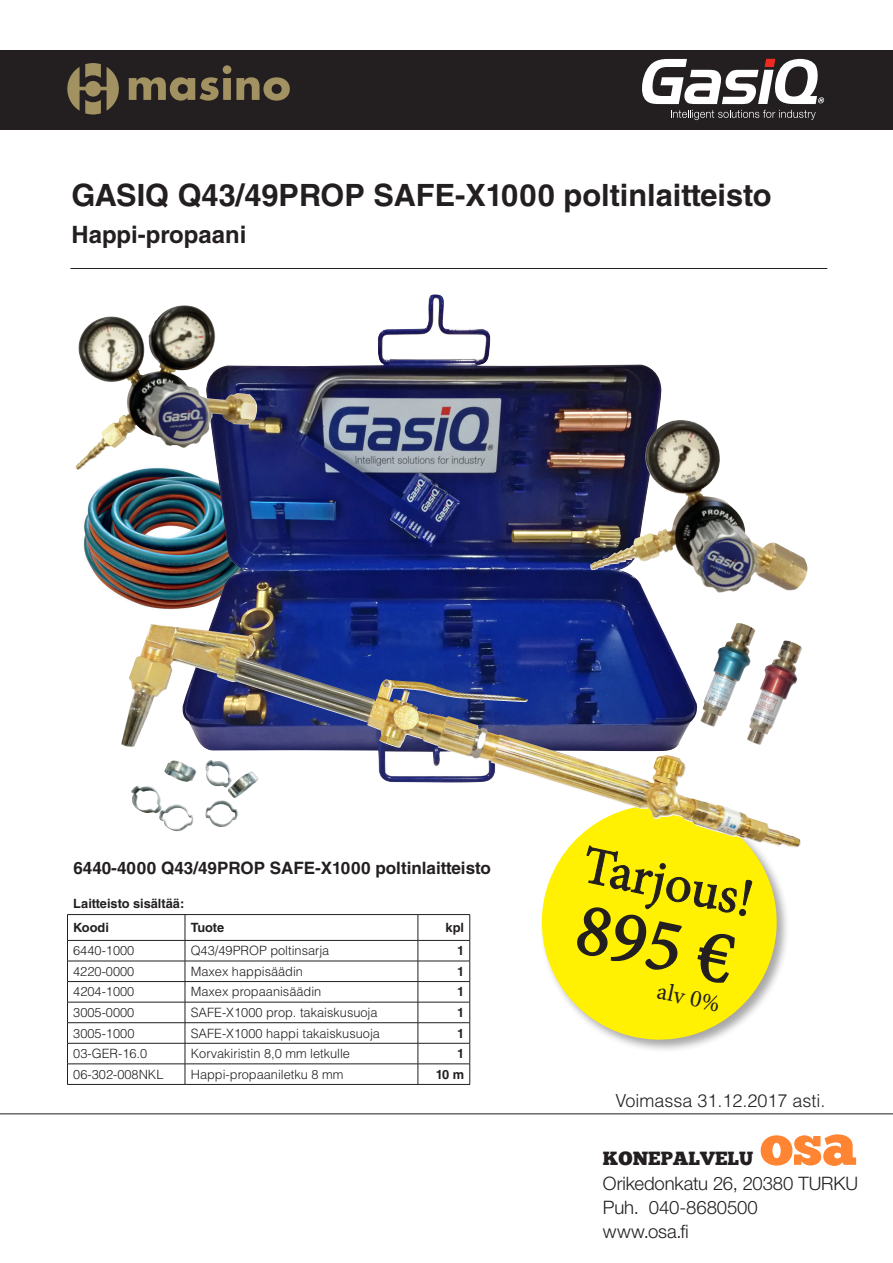
<style>
.page{position:relative;width:893px;height:1263px;background:#fff}
.page>*{position:absolute;margin:0;border:0;box-sizing:border-box;transform-origin:0 0}
.t1{font:73.8px "Minion Pro";color:#231f20}
.t2{font:57.6px "Chunk Five";color:#ff8533}
.t3{font:52.95px "Minion Pro";color:#231f20}
.t4{font:700 30.75px "Helvetica LT Std";color:#231f20}
.t5{font:24.3px "Minion Pro";color:#231f20}
.t6{font:700 23.85px "Helvetica LT Std";color:#231f20}
.t7{font:19.05px "Chunk Five";color:#231f20}
.t8{font:300 18.6px "Helvetica Neue LT Std";letter-spacing:-.005em;color:#231f20}
.t9{font:300 18px "Helvetica LT Std";color:#231f20}
.t10{font:700 17.1px "Helvetica LT Std";color:#231f20}
.t11{font:300 12.75px "Helvetica LT Std";color:#231f20}
.t12{font:700 12.75px/24px "Helvetica LT Std";color:#231f20}
</style>
<div class="page">
<img style="left:75px;top:466px;width:106px;height:144px">
<img style="left:181px;top:294px;width:481px;height:331px">
<div style="left:540px;top:802px;width:251px;height:252px;background:#231f20;opacity:.4"></div>
<svg style="left:540px;top:848px;width:240px;height:195px;fill:#fff101"></svg>
<svg style="left:575px;top:848px;width:178px;height:136px;background:#e9dc04"></svg>
<svg style="left:0;top:1114px;width:893px;height:1px"></svg>
<hr style="left:71px;top:268px;width:756px;height:1px;background:#231f20">
<div style="left:0;top:50px;width:893px;height:80px;background:#231f20"></div>
<svg style="left:129px;top:65px;width:161px;height:36px"></svg>
<svg style="left:67px;top:63px;width:52px;height:51px"></svg>
<svg style="left:671px;top:110px;width:145px;height:10px"></svg>
<svg style="left:642px;top:59px;width:182px;height:45px"></svg>
<hr style="left:67px;top:914px;width:118px;height:1px;background:#231f20">
<hr style="left:185px;top:914px;width:233px;height:1px;background:#231f20">
<hr style="left:418px;top:914px;width:52px;height:1px;background:#231f20">
<hr style="left:67px;top:940px;width:118px;height:1px;background:#231f20">
<hr style="left:185px;top:940px;width:233px;height:1px;background:#231f20">
<hr style="left:418px;top:940px;width:52px;height:1px;background:#231f20">
<hr style="left:67px;top:961px;width:118px;height:1px;background:#231f20">
<hr style="left:185px;top:961px;width:233px;height:1px;background:#231f20">
<hr style="left:418px;top:961px;width:52px;height:1px;background:#231f20">
<hr style="left:67px;top:981px;width:118px;height:1px;background:#231f20">
<hr style="left:185px;top:981px;width:233px;height:1px;background:#231f20">
<hr style="left:418px;top:981px;width:52px;height:1px;background:#231f20">
<hr style="left:67px;top:1002px;width:118px;height:1px;background:#231f20">
<hr style="left:185px;top:1002px;width:233px;height:1px;background:#231f20">
<hr style="left:418px;top:1002px;width:52px;height:1px;background:#231f20">
<hr style="left:67px;top:1022px;width:118px;height:1px;background:#231f20">
<hr style="left:185px;top:1022px;width:233px;height:1px;background:#231f20">
<hr style="left:418px;top:1022px;width:52px;height:1px;background:#231f20">
<hr style="left:67px;top:1043px;width:118px;height:1px;background:#231f20">
<hr style="left:185px;top:1043px;width:233px;height:1px;background:#231f20">
<hr style="left:418px;top:1043px;width:52px;height:1px;background:#231f20">
<hr style="left:67px;top:1063px;width:118px;height:1px;background:#231f20">
<svg style="left:67px;top:915px;width:1px;height:169px"></svg>
<hr style="left:185px;top:1063px;width:233px;height:1px;background:#231f20">
<svg style="left:185px;top:915px;width:1px;height:169px"></svg>
<hr style="left:418px;top:1063px;width:52px;height:1px;background:#231f20">
<svg style="left:418px;top:915px;width:1px;height:169px"></svg>
<svg style="left:469px;top:915px;width:1px;height:169px"></svg>
<hr style="left:67px;top:1084px;width:118px;height:1px;background:#231f20">
<hr style="left:185px;top:1084px;width:233px;height:1px;background:#231f20">
<hr style="left:418px;top:1084px;width:52px;height:1px;background:#231f20">
<img style="left:590px;top:420px;width:218px;height:173px">
<img style="left:76px;top:309px;width:182px;height:161px">
<img style="left:121px;top:625px;width:681px;height:223px">
<p class="t4" style="left:71px;top:176px;width:702px">GASIQ Q43/49PROP SAFE-X1000 poltinlaitteisto</p>
<p class="t6" style="left:71px;top:220px;width:176px">Happi-propaani</p>
<p class="t10" style="left:73px;top:858px;width:419px">6440-4000 Q43/49PROP SAFE-X1000 poltinlaitteisto</p>
<p class="t12" style="left:73px;top:891px;width:113px">Laitteisto sisältää:<br>Koodi</p>
<p class="t12" style="left:191px;top:915px;width:35px">Tuote</p>
<p class="t12" style="left:446px;top:915px;width:20px">kpl</p>
<p class="t11" style="left:73px;top:943px;width:63px">6440-1000</p>
<p class="t11" style="left:191px;top:943px;width:140px">Q43/49PROP poltinsarja</p>
<p class="t12" style="left:457px;top:939px;width:9px">1</p>
<p class="t11" style="left:73px;top:963px;width:63px">4220-0000</p>
<p class="t11" style="left:191px;top:963px;width:114px">Maxex happisäädin</p>
<p class="t12" style="left:457px;top:959px;width:9px">1</p>
<p class="t11" style="left:73px;top:984px;width:63px">4204-1000</p>
<p class="t11" style="left:191px;top:984px;width:132px">Maxex propaanisäädin</p>
<p class="t12" style="left:457px;top:980px;width:9px">1</p>
<p class="t11" style="left:73px;top:1004px;width:63px">3005-0000</p>
<p class="t11" style="left:191px;top:1004px;width:188px">SAFE-X1000 prop. takaiskusuoja</p>
<p class="t12" style="left:457px;top:1000px;width:9px">1</p>
<p class="t11" style="left:73px;top:1025px;width:63px">3005-1000</p>
<p class="t11" style="left:191px;top:1025px;width:191px">SAFE-X1000 happi takaiskusuoja</p>
<p class="t12" style="left:457px;top:1021px;width:9px">1</p>
<p class="t11" style="left:73px;top:1046px;width:75px">03-GER-16.0</p>
<p class="t11" style="left:191px;top:1046px;width:161px">Korvakiristin 8,0 mm letkulle</p>
<p class="t12" style="left:457px;top:1041px;width:9px">1</p>
<p class="t11" style="left:73px;top:1066px;width:92px">06-302-008NKL</p>
<p class="t11" style="left:191px;top:1066px;width:154px">Happi-propaaniletku 8 mm</p>
<p class="t12" style="left:436px;top:1062px;width:30px">10 m</p>
<p class="t3" style="left:591px;top:829px;width:174px;rotate:12deg">Tarjous!</p>
<p class="t1" style="left:588px;top:879px;width:160px;rotate:12deg">895 €</p>
<p class="t5" style="left:661px;top:974px;width:65px;rotate:12deg">alv 0%</p>
<p class="t9" style="left:615px;top:1089px;width:212px">Voimassa 31.12.2017 asti.</p>
<p class="t2" style="left:760px;top:1110px;width:98px">osa</p>
<p class="t8" style="left:603px;top:1172px;width:257px">Orikedonkatu 26, 20380 TURKU</p>
<p class="t8" style="left:603px;top:1196px;width:156px">Puh. 040-8680500</p>
<p class="t8" style="left:603px;top:1220px;width:87px">www.osa.fi</p>
<p class="t7" style="left:603px;top:1147px;width:152px">KONEPALVELU</p>
</div>
